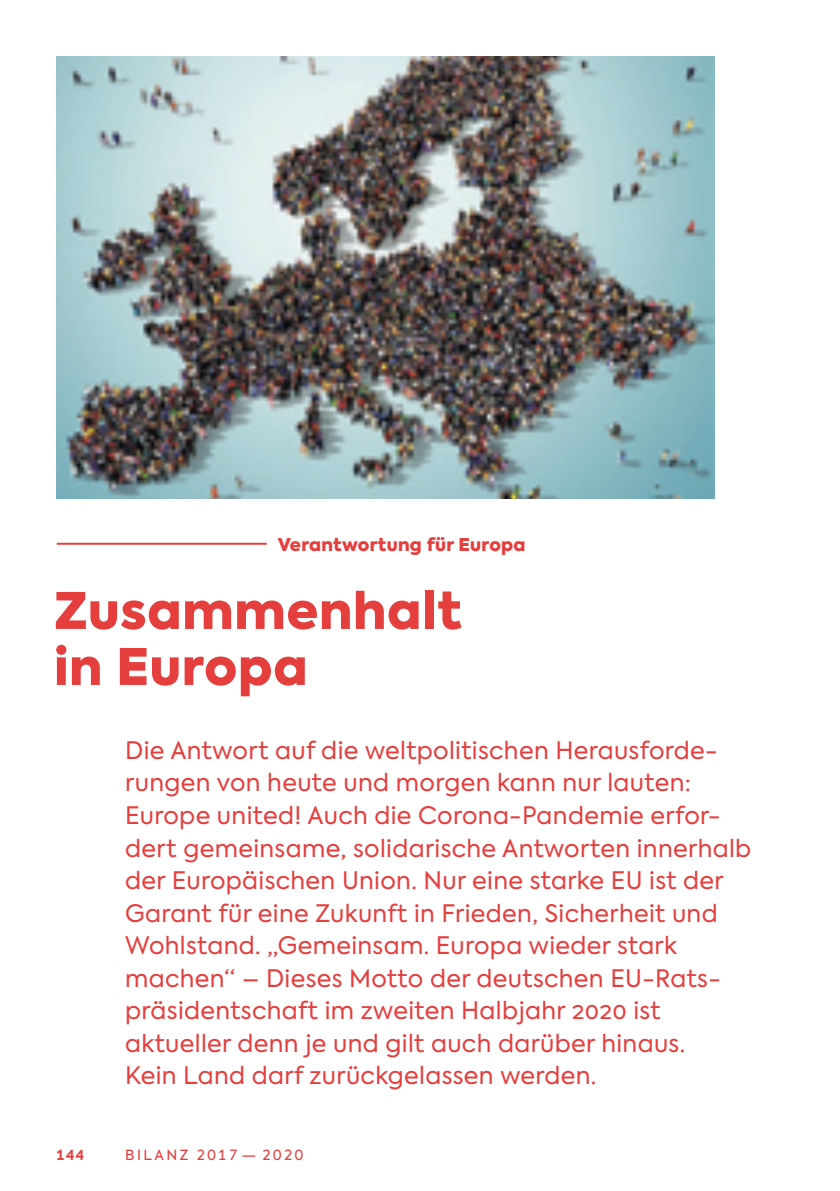
<style>
.page{position:relative;width:840px;height:1191px;background:#fff}
.page>*{position:absolute;margin:0;border:0;box-sizing:border-box;transform-origin:0 0}
.t1{font:900 50px/56px "Axiforma";letter-spacing:.015em;color:#e43e3d}
.t2{font:24px/32.4px "Axiforma";letter-spacing:.015em;color:#e43e3d}
.t3{font:900 17.6px "Axiforma";letter-spacing:.015em;color:#e43e3d}
.t4{font:14px "Axiforma";letter-spacing:.175em;color:#e43e3d}
.t5{font:700 14px "Axiforma";color:#e43e3d}
</style>
<div class="page">
<img style="left:57px;top:57px;width:657px;height:442px">
<hr style="left:57px;top:543px;width:209px;height:2px;background:#e43e3d">
<p class="t3" style="left:278px;top:532px;width:249px">Verantwortung für Europa</p>
<h1 class="t1" style="left:54px;top:583px;width:409px">Zusammenhalt in Europa</h1>
<p class="t2" style="left:125px;top:734px;width:627px">Die Antwort auf die weltpolitischen Herausforde&shy;rungen von heute und morgen kann nur lauten:<br>Europe united! Auch die Corona-Pandemie erfor&shy;dert gemeinsame, solidarische Antworten innerhalb der Europäischen Union. Nur eine starke EU ist der Garant für eine Zukunft in Frieden, Sicherheit und Wohlstand. „Gemeinsam. Europa wieder stark machen“ – Dieses Motto der deutschen EU-Rats&shy;präsidentschaft im zweiten Halbjahr 2020 ist aktueller denn je und gilt auch darüber hinaus.<br>Kein Land darf zurückgelassen werden.</p>
<p class="t5" style="left:56px;top:1145px;width:30px">144</p>
<p class="t4" style="left:125px;top:1145px;width:179px">BILANZ 2017 — 2020</p>
</div>
